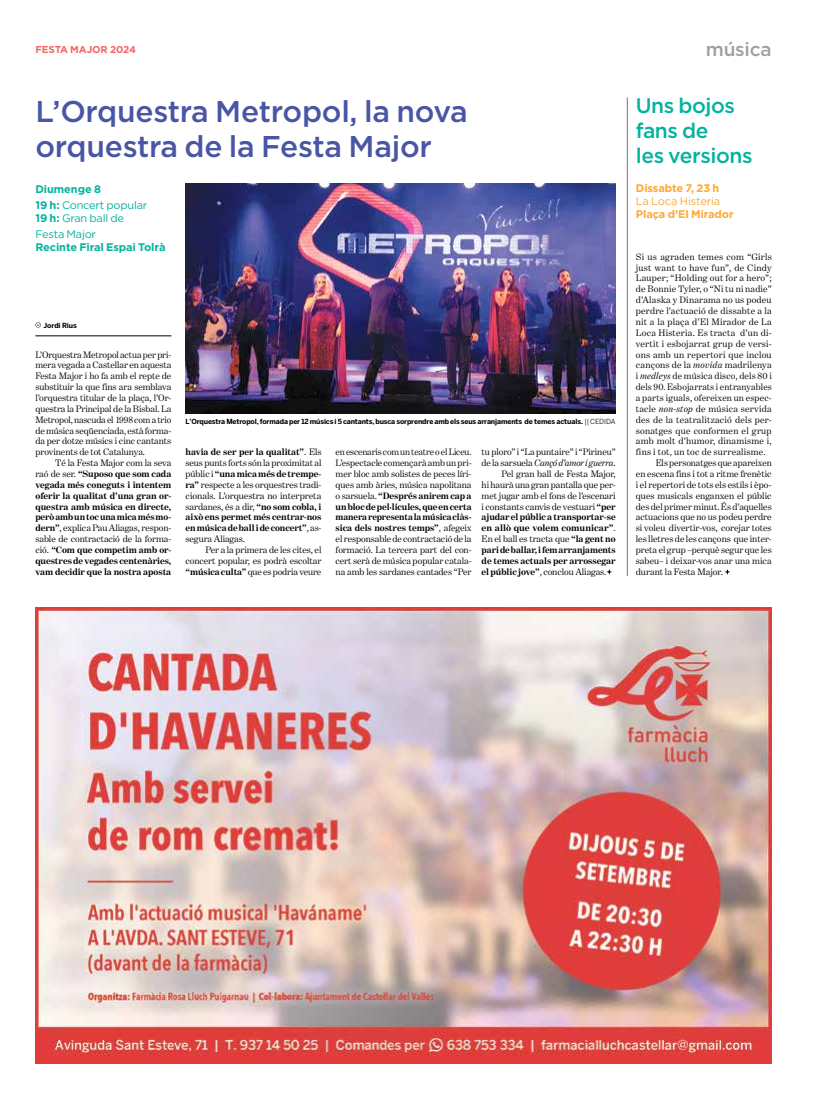
<style>
.page{position:relative;width:820px;height:1106px;background:#fff}
.page>*{position:absolute;margin:0;border:0;box-sizing:border-box;transform-origin:0 0}
.t1{font:500 30px/35px "Gotham";letter-spacing:-.01em;color:#4955a5}
.t2{font:500 21px/25px "Gotham";letter-spacing:-.02em;color:#04b39e}
.t3{font:500 19px "Gotham";letter-spacing:-.01em;color:#a19f9d}
.t4{font:11px/16px "Gotham";letter-spacing:-.02em;color:#04b39e}
.t5{font:700 11px "Gotham";letter-spacing:-.01em;color:#fda932}
.t6{font:700 11px "Gotham";letter-spacing:-.01em;color:#04b39e}
.t7{font:11px "Gotham";letter-spacing:-.01em;color:#fda932}
.t8{font:700 10px "Gotham";letter-spacing:-.01em;color:#f46663}
.t9{font:9.5px/10.9px "Benton Modern One";letter-spacing:.005em;color:#000;text-align:justify}
.t10{font:9.5px "Benton Modern One";letter-spacing:.025em;color:#000}
.t11{font:700 9.5px/10.9px "Benton Modern One";letter-spacing:-.005em;color:#000;text-align:justify}
.t12{font:italic 9.5px "Benton Modern One";letter-spacing:-.01em;color:#000}
.t13{font:700 7px "Benton Sans";letter-spacing:-.02em;color:#000}
.s1{font-weight:700}
.s2{font-weight:400}
.s3{font-style:normal}
.s4{font-style:italic}
</style>
<div class="page">
<img style="left:185px;top:184px;width:430px;height:229px">
<svg style="left:35px;top:322px;width:6px;height:5px"></svg>
<hr style="left:35px;top:335px;width:136px;height:1px;background:#000">
<hr style="left:626px;top:97px;width:1px;height:479px;background:#787370">
<svg style="left:724px;top:569px;width:6px;height:5px"></svg>
<svg style="left:606px;top:569px;width:6px;height:5px"></svg>
<img style="left:35px;top:607px;width:736px;height:456px">
<p class="t8" style="left:35px;top:43px;width:102px">FESTA MAJOR 2024</p>
<h1 class="t1" style="left:35px;top:93px;width:433px">L’Orquestra Metropol, la nova orquestra de la Festa Major</h1>
<p class="t4" style="left:35px;top:181px;width:113px"><span class="s1">Diumenge 8<br>19 h:</span> Concert popular</p>
<p class="t4" style="left:35px;top:210px;width:90px"><span class="s1">19 h:</span> Gran ball de<br>Festa Major</p>
<p class="t6" style="left:35px;top:241px;width:131px">Recinte Firal Espai Tolrà</p>
<p class="t13" style="left:43px;top:321px;width:35px">Jordi Rius</p>
<p class="t9" style="left:35px;top:349px;width:137px">L’Orquestra Metropol actua per pri&shy;mera vegada a Castellar en aquesta Festa Major i ho fa amb el repte de substituir la que fins ara semblava l’orquestra titular de la plaça, l’Or&shy;questra la Principal de la Bisbal. La Metropol, nascuda el 1998 com a trio de música seqüenciada, està forma&shy;da per dotze músics i cinc cantants provinents de tot Catalunya.</p>
<p class="t11" style="left:35px;top:457px;width:137px;text-indent:20px"><span class="s2">Té la Festa Major com la seva raó de ser.</span> “Suposo que som cada vegada més coneguts i intentem oferir la qualitat d’una gran or&shy;questra amb música en directe, però amb un toc una mica més mo&shy;dern”<span class="s2">, explica Pau Aliagas, respon&shy;sable de contractació de la forma&shy;ció.</span> “Com que competim amb or&shy;questres de vegades centenàries, vam decidir que la nostra aposta</p>
<p class="t9" style="left:185px;top:446px;width:137px"><span class="s1">havia de ser per la qualitat”</span>. Els seus punts forts són la proximitat al públic i <span class="s1">“una mica més de trempe&shy;ra”</span> respecte a les orquestres tradi&shy;cionals. L’orquestra no interpreta sardanes, és a dir, <span class="s1">“no som cobla, i això ens permet més centrar-nos en música de ball i de concert”</span>, as&shy;segura Aliagas.</p>
<p class="t13" style="left:185px;top:417px;width:431px">L’Orquestra Metropol, formada per 12 músics i 5 cantants, busca sorprendre amb els seus arranjaments de temes actuals. <span class="s2">|| CEDIDA</span></p>
<p class="t9" style="left:335px;top:446px;width:137px">en escenaris com un teatre o el Liceu.<br>L’espectacle començarà amb un pri&shy;mer bloc amb solistes de peces líri&shy;ques amb àries, música napolitana o sarsuela. <span class="s1">“Després anirem cap a un bloc de pel·lícules, que en certa manera representa la música clàs&shy;sica dels nostres temps”</span>, afegeix el responsable de contractació de la formació. La tercera part del con&shy;cert serà de música popular catala&shy;na amb les sardanes cantades “Per</p>
<p class="t9" style="left:481px;top:446px;width:135px">tu ploro” i “La puntaire” i “Pirineu”</p>
<p class="t12" style="left:481px;top:457px;width:135px"><span class="s3">de la sarsuela</span> Cançó d’amor i guerra<span class="s3">.</span></p>
<p class="t9" style="left:501px;top:468px;width:116px">Pel gran ball de Festa Major,</p>
<p class="t9" style="left:481px;top:479px;width:135px">hi haurà una gran pantalla que per-</p>
<p class="t9" style="left:481px;top:490px;width:135px">met jugar amb el fons de l’escenari</p>
<p class="t9" style="left:481px;top:501px;width:135px">i constants canvis de vestuari <span class="s1">“per</span></p>
<p class="t11" style="left:481px;top:511px;width:135px">ajudar el públic a transportar-se</p>
<p class="t11" style="left:481px;top:522px;width:135px">en allò que volem comunicar”<span class="s2">.</span></p>
<p class="t9" style="left:481px;top:533px;width:135px">En el ball es tracta que <span class="s1">“la gent no</span></p>
<p class="t11" style="left:481px;top:544px;width:135px">pari de ballar, i fem arranjaments</p>
<p class="t11" style="left:481px;top:555px;width:135px">de temes actuals per arrossegar</p>
<p class="t9" style="left:481px;top:566px;width:126px"><span class="s1">el públic jove”</span>, conclou Aliagas.</p>
<p class="t9" style="left:185px;top:544px;width:137px;text-indent:20px">Per a la primera de les cites, el concert popular, es podrà escoltar <span class="s1">“música culta”</span> que es podria veure</p>
<h3 class="t3" style="left:705px;top:37px;width:67px">música</h3>
<h2 class="t2" style="left:635px;top:92px;width:118px">Uns bojos fans de<br>les versions</h2>
<p class="t5" style="left:635px;top:181px;width:85px">Dissabte 7, 23 h</p>
<p class="t7" style="left:635px;top:194px;width:86px">La Loca Histeria</p>
<p class="t5" style="left:635px;top:207px;width:99px">Plaça d’El Mirador</p>
<p class="t10" style="left:635px;top:251px;width:137px">Si us agraden temes com “Girls</p>
<p class="t10" style="left:635px;top:262px;width:137px">just want to have fun”, de Cindy</p>
<p class="t10" style="left:635px;top:273px;width:137px">Lauper; “Holding out for a hero”;</p>
<p class="t9" style="left:635px;top:284px;width:137px">de Bonnie Tyler, o “Ni tu ni nadie”</p>
<p class="t10" style="left:635px;top:295px;width:137px">d’Alaska y Dinarama no us podeu</p>
<p class="t10" style="left:635px;top:305px;width:137px">perdre l’actuació de dissabte a la</p>
<p class="t10" style="left:635px;top:316px;width:137px">nit a la plaça d’El Mirador de La</p>
<p class="t10" style="left:635px;top:327px;width:137px">Loca Histeria. Es tracta d’un di-</p>
<p class="t10" style="left:635px;top:338px;width:137px">vertit i esbojarrat grup de versi-</p>
<p class="t10" style="left:635px;top:349px;width:137px">ons amb un repertori que inclou</p>
<p class="t10" style="left:635px;top:360px;width:137px">cançons de la <span class="s4">movida</span> madrilenya</p>
<p class="t9" style="left:635px;top:370px;width:137px">i <span class="s4">medleys</span> de música disco, dels 80 i</p>
<p class="t9" style="left:635px;top:381px;width:137px">dels 90. Esbojarrats i entranyables</p>
<p class="t9" style="left:635px;top:392px;width:137px">a parts iguals, ofereixen un espec-</p>
<p class="t10" style="left:635px;top:403px;width:137px">tacle <span class="s4">non-stop</span> de música servida</p>
<p class="t10" style="left:635px;top:414px;width:137px">des de la teatralització dels per-</p>
<p class="t10" style="left:635px;top:425px;width:137px">sonatges que conformen el grup</p>
<p class="t10" style="left:635px;top:436px;width:137px">amb molt d’humor, dinamisme i,</p>
<p class="t10" style="left:635px;top:447px;width:131px">fins i tot, un toc de surrealisme.</p>
<p class="t9" style="left:655px;top:457px;width:117px">Els personatges que apareixen</p>
<p class="t9" style="left:635px;top:468px;width:137px">en escena fins i tot a ritme frenètic</p>
<p class="t9" style="left:635px;top:479px;width:137px">i el repertori de tots els estils i èpo-</p>
<p class="t9" style="left:635px;top:490px;width:137px">ques musicals enganxen el públic</p>
<p class="t9" style="left:635px;top:501px;width:137px">des del primer minut. És d’aquelles</p>
<p class="t9" style="left:635px;top:512px;width:137px">actuacions que no us podeu perdre</p>
<p class="t9" style="left:635px;top:522px;width:137px">si voleu divertir-vos, corejar totes</p>
<p class="t9" style="left:635px;top:533px;width:137px">les lletres de les cançons que inter-</p>
<p class="t9" style="left:635px;top:544px;width:137px">preta el grup –perquè segur que les</p>
<p class="t9" style="left:635px;top:555px;width:137px">sabeu– i deixar-vos anar una mica</p>
<p class="t9" style="left:635px;top:566px;width:88px">durant la Festa Major.</p>
</div>
